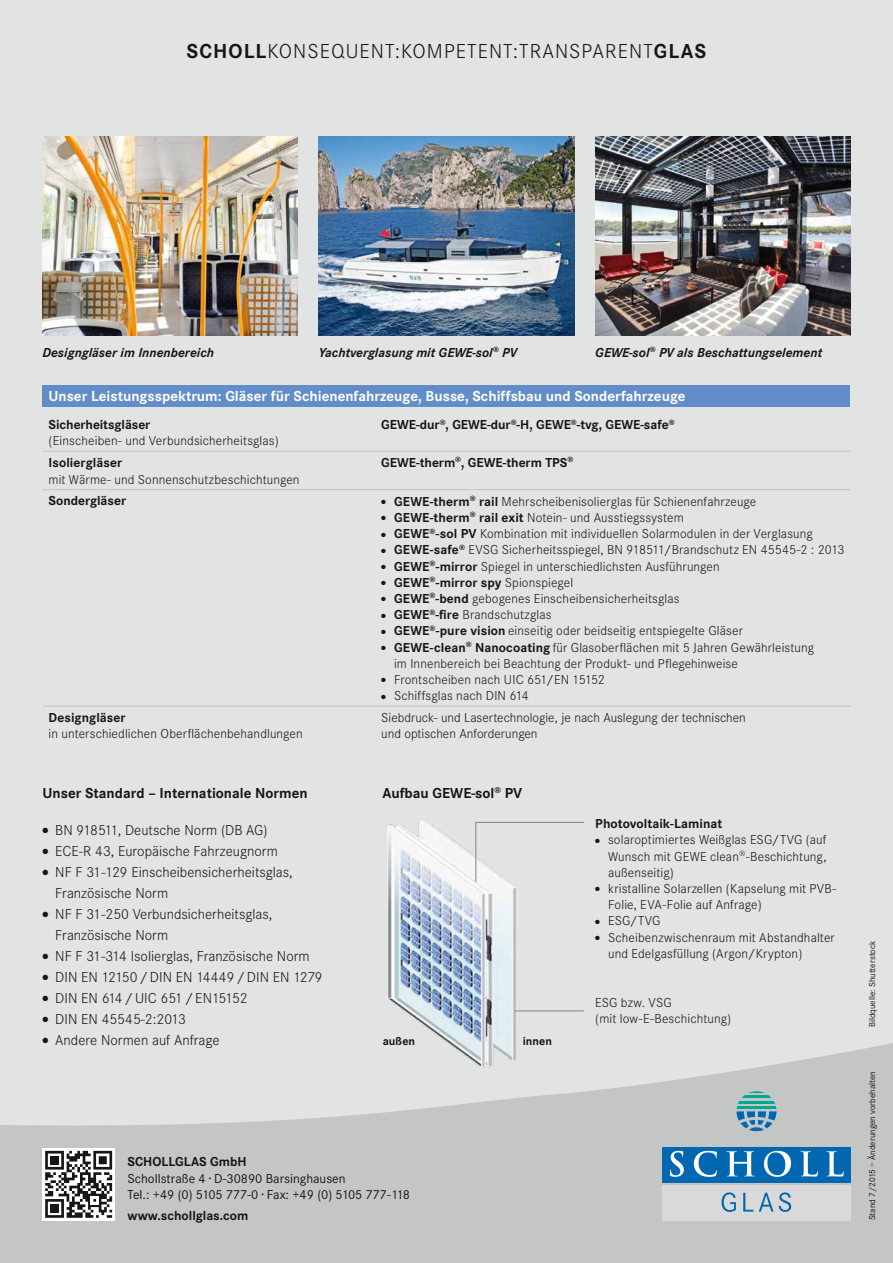
<style>
.page{position:relative;width:893px;height:1263px;background:#e2e3e3}
.page>*{position:absolute;margin:0;border:0;box-sizing:border-box;transform-origin:0 0}
.t1{font:300 21px "Corporate S";letter-spacing:.05em;color:#151616}
.t2{font:300 15px/21px "Corporate S";color:#151616}
.t3{font:700 15px "Corporate S";color:#fff}
.t4{font:700 15px "Corporate S";color:#151616}
.t5{font:300 13.5px/16.2px "Corporate S";letter-spacing:.01em;color:#151616}
.t6{font:700 13.5px "Corporate S";color:#151616}
.t7{font:italic 700 13.5px "Corporate S";color:#151616}
.t8{font:13.5px/16.2px "Corporate S";color:#151616}
.t9{font:700 12px "Corporate S";letter-spacing:.01em;color:#151616}
.t10{font:9px "Corporate S";color:#151616}
.s1{font-weight:700}
.s2{font-weight:300}
</style>
<div class="page">
<svg style="left:0;top:1043px;width:893px;height:220px;fill:#c4c5c5"></svg>
<div style="left:43px;top:385px;width:807px;height:21px;background:#628dc9"></div>
<hr style="left:43px;top:451px;width:338px;height:1px;background:#c4c5c5">
<hr style="left:381px;top:451px;width:469px;height:1px;background:#c4c5c5">
<hr style="left:43px;top:489px;width:338px;height:1px;background:#c4c5c5">
<hr style="left:381px;top:489px;width:469px;height:1px;background:#c4c5c5">
<hr style="left:43px;top:706px;width:338px;height:1px;background:#c4c5c5">
<hr style="left:381px;top:706px;width:469px;height:1px;background:#c4c5c5">
<div style="left:662px;top:1184px;width:188px;height:36px;background:#d9d9da"></div>
<svg style="left:736px;top:1111px;width:40px;height:20px"></svg>
<hr style="left:736px;top:1106px;width:40px;height:3px;background:#00aa92">
<hr style="left:738px;top:1101px;width:37px;height:2px;background:#00aa92">
<hr style="left:741px;top:1096px;width:31px;height:2px;background:#00aa92">
<svg style="left:748px;top:1091px;width:17px;height:2px"></svg>
<div style="left:662px;top:1146px;width:188px;height:36px;background:#0067b0"></div>
<svg style="left:694px;top:1151px;width:23px;height:26px"></svg>
<svg style="left:670px;top:1151px;width:14px;height:26px"></svg>
<svg style="left:826px;top:1151px;width:18px;height:25px"></svg>
<svg style="left:800px;top:1151px;width:18px;height:25px"></svg>
<svg style="left:726px;top:1151px;width:29px;height:25px"></svg>
<svg style="left:764px;top:1151px;width:27px;height:26px"></svg>
<svg style="left:721px;top:1192px;width:15px;height:20px"></svg>
<svg style="left:743px;top:1193px;width:10px;height:18px"></svg>
<svg style="left:759px;top:1192px;width:32px;height:20px"></svg>
<img style="left:43px;top:136px;width:255px;height:200px">
<img style="left:595px;top:136px;width:255px;height:200px">
<img style="left:319px;top:136px;width:255px;height:200px">
<svg style="left:43px;top:1148px;width:72px;height:72px"></svg>
<svg style="left:45px;top:1151px;width:67px;height:67px"></svg>
<img style="left:377px;top:820px;width:152px;height:254px">
<svg style="left:475px;top:822px;width:109px;height:61px"></svg>
<hr style="left:515px;top:1010px;width:69px;height:1px;background:#828281">
<h1 class="t1" style="left:187px;top:39px;width:521px"><span class="s1">SCHOLL</span>KONSEQUENT:KOMPETENT:TRANSPARENT<span class="s1">GLAS</span></h1>
<p class="t7" style="left:43px;top:344px;width:173px">Designgläser im Innenbereich</p>
<p class="t7" style="left:595px;top:344px;width:228px">GEWE-sol<sup>®</sup> PV als Beschattungselement</p>
<p class="t7" style="left:319px;top:344px;width:200px">Yachtverglasung mit GEWE-sol<sup>®</sup> PV</p>
<p class="t3" style="left:49px;top:388px;width:638px">Unser Leistungsspektrum: Gläser für Schienenfahrzeuge, Busse, Schiffsbau und Sonderfahrzeuge</p>
<p class="t6" style="left:49px;top:417px;width:103px">Sicherheitsgläser</p>
<p class="t5" style="left:49px;top:433px;width:232px">(Einscheiben- und Verbundsicherheitsglas)</p>
<p class="t6" style="left:381px;top:417px;width:295px">GEWE-dur<sup>®</sup>, GEWE-dur<sup>®</sup>-H, GEWE<sup>®</sup>-tvg, GEWE-safe<sup>®</sup></p>
<p class="t6" style="left:49px;top:455px;width:75px">Isoliergläser</p>
<p class="t5" style="left:49px;top:471px;width:253px">mit Wärme- und Sonnenschutzbeschichtungen</p>
<p class="t6" style="left:381px;top:455px;width:193px">GEWE-therm<sup>®</sup>, GEWE-therm TPS<sup>®</sup></p>
<p class="t6" style="left:49px;top:493px;width:79px">Sondergläser</p>
<p class="t5" style="left:381px;top:493px;width:376px">● <span class="s1">GEWE-therm</span><sup>®</sup> <span class="s1">rail</span> Mehrscheibenisolierglas für Schienenfahrzeuge</p>
<p class="t5" style="left:381px;top:509px;width:304px">● <span class="s1">GEWE-therm</span><sup>®</sup> <span class="s1">rail exit</span> Notein- und Ausstiegssystem</p>
<p class="t5" style="left:381px;top:526px;width:433px">● <span class="s1">GEWE</span><sup>®</sup><span class="s1">-sol PV</span> Kombination mit individuellen Solarmodulen in der Verglasung</p>
<p class="t5" style="left:381px;top:542px;width:465px">● <span class="s1">GEWE-safe</span><sup>®</sup> EVSG Sicherheitsspiegel, BN 918511/Brandschutz EN 45545-2 : 2013</p>
<p class="t5" style="left:381px;top:558px;width:340px">● <span class="s1">GEWE</span><sup>®</sup><span class="s1">-mirror</span> Spiegel in unterschiedlichsten Ausführungen</p>
<p class="t6" style="left:381px;top:574px;width:193px">● GEWE<sup>®</sup>-mirror spy <span class="s2">Spionspiegel</span></p>
<p class="t5" style="left:381px;top:590px;width:300px">● <span class="s1">GEWE</span><sup>®</sup><span class="s1">-bend</span> gebogenes Einscheibensicherheitsglas</p>
<p class="t5" style="left:381px;top:607px;width:172px">● <span class="s1">GEWE</span><sup>®</sup><span class="s1">-fire</span> Brandschutzglas</p>
<p class="t5" style="left:381px;top:623px;width:363px">● <span class="s1">GEWE</span><sup>®</sup><span class="s1">-pure vision</span> einseitig oder beidseitig entspiegelte Gläser</p>
<p class="t5" style="left:394px;top:639px;width:422px;text-indent:-13px">● <span class="s1">GEWE-clean</span><sup>®</sup> <span class="s1">Nanocoating</span> für Glasoberflächen mit 5 Jahren Gewährleistung im Innenbereich bei Beachtung der Produkt- und Pflegehinweise</p>
<p class="t5" style="left:381px;top:671px;width:225px">● Frontscheiben nach UIC 651/EN 15152</p>
<p class="t5" style="left:381px;top:688px;width:149px">● Schiffsglas nach DIN 614</p>
<p class="t6" style="left:49px;top:710px;width:79px">Designgläser</p>
<p class="t5" style="left:49px;top:726px;width:256px">in unterschiedlichen Oberflächenbehandlungen</p>
<p class="t5" style="left:381px;top:710px;width:366px">Siebdruck- und Lasertechnologie, je nach Auslegung der technischen und optischen Anforderungen</p>
<p class="t4" style="left:43px;top:784px;width:267px">Unser Standard – Internationale Normen</p>
<p class="t2" style="left:43px;top:820px;width:227px">● BN 918511, Deutsche Norm (DB AG)</p>
<p class="t2" style="left:43px;top:841px;width:237px">● ECE-R 43, Europäische Fahrzeugnorm</p>
<p class="t2" style="left:55px;top:862px;width:239px;text-indent:-13px">● NF F 31-129 Einscheibensicherheitsglas,<br>Französische Norm</p>
<p class="t2" style="left:55px;top:904px;width:219px;text-indent:-13px">● NF F 31-250 Verbundsicherheitsglas,<br>Französische Norm</p>
<p class="t2" style="left:43px;top:946px;width:269px">● NF F 31-314 Isolierglas, Französische Norm</p>
<p class="t2" style="left:43px;top:967px;width:282px">● DIN EN 12150/DIN EN 14449/DIN EN 1279</p>
<p class="t2" style="left:43px;top:988px;width:207px">● DIN EN 614/UIC 651/EN15152</p>
<p class="t2" style="left:43px;top:1009px;width:145px">● DIN EN 45545-2:2013</p>
<p class="t2" style="left:43px;top:1030px;width:178px">● Andere Normen auf Anfrage</p>
<p class="t4" style="left:383px;top:784px;width:141px">Aufbau GEWE-sol<sup>®</sup> PV</p>
<p class="t9" style="left:383px;top:1034px;width:34px">außen</p>
<p class="t9" style="left:523px;top:1034px;width:31px">innen</p>
<p class="t6" style="left:128px;top:1154px;width:121px">SCHOLLGLAS GmbH</p>
<p class="t8" style="left:128px;top:1170px;width:284px">Schollstraße 4 · D-30890 Barsinghausen<br>Tel.: +49 (0) 5105 777-0 · Fax: +49 (0) 5105 777-118</p>
<p class="t6" style="left:128px;top:1208px;width:122px">www.schollglas.com</p>
<p class="t6" style="left:595px;top:816px;width:128px">Photovoltaik-Laminat</p>
<p class="t5" style="left:608px;top:832px;width:220px;text-align:justify;text-indent:-13px">● solaroptimiertes Weißglas ESG/TVG (auf Wunsch mit GEWE clean<sup>®</sup>-Beschichtung, außenseitig)</p>
<p class="t5" style="left:608px;top:880px;width:230px;text-indent:-13px">● kristalline Solarzellen (Kapselung mit PVB-<br>Folie, EVA-Folie auf Anfrage)</p>
<p class="t5" style="left:595px;top:913px;width:67px">● ESG/TVG</p>
<p class="t5" style="left:608px;top:929px;width:228px;text-indent:-13px">● Scheibenzwischenraum mit Abstandhalter und Edelgasfüllung (Argon/Krypton)</p>
<p class="t5" style="left:595px;top:995px;width:137px">ESG bzw. VSG<br>(mit low-E-Beschichtung)</p>
<p class="t10" style="left:867px;top:1027px;width:88px;rotate:-90deg">Bildquelle: Shutterstock</p>
<p class="t10" style="left:867px;top:1220px;width:151px;rotate:-90deg">Stand 7/2015 – Änderungen vorbehalten</p>
</div>
